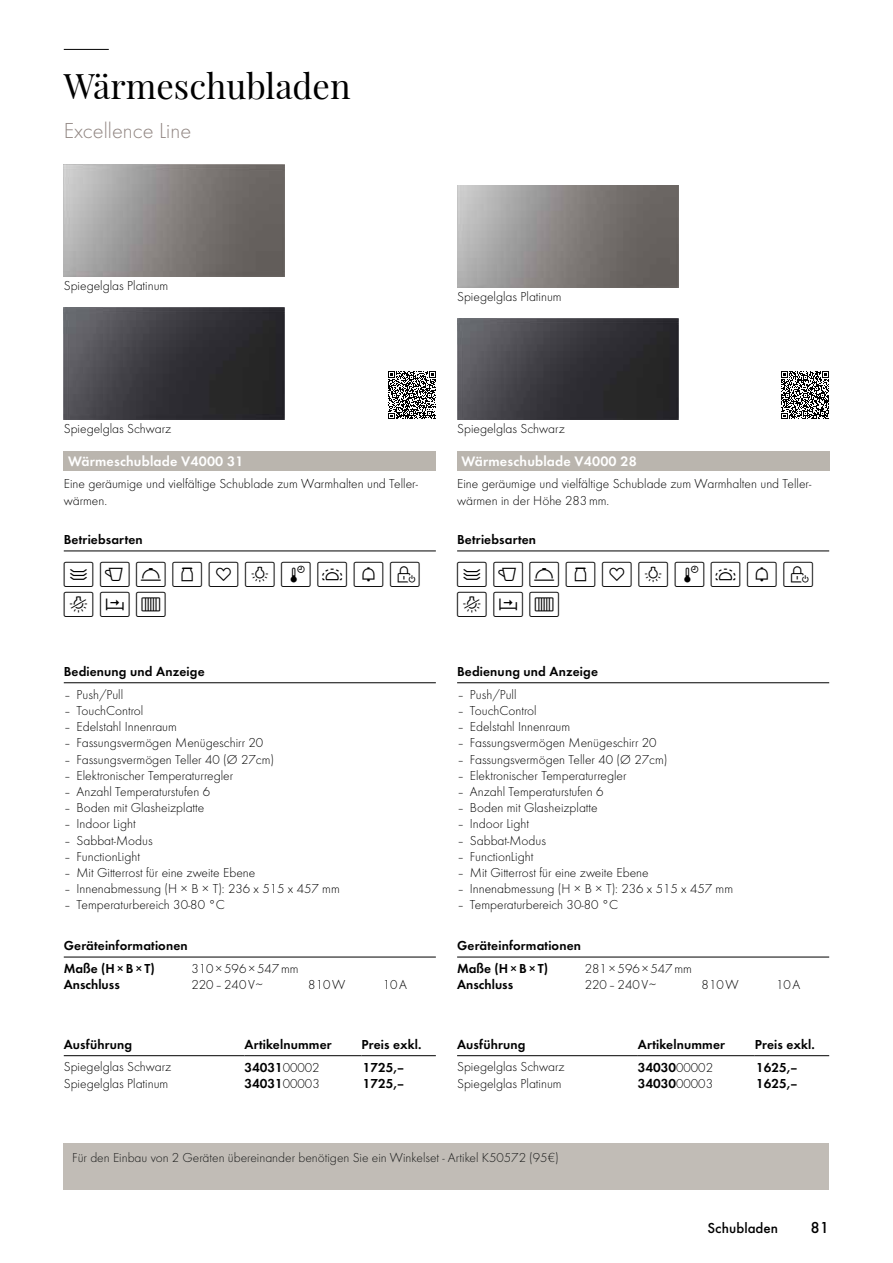
<style>
.page{position:relative;width:893px;height:1263px;background:#fff}
.page>*{position:absolute;margin:0;border:0;box-sizing:border-box;transform-origin:0 0}
.t1{font:34.5px "Playfair Display";color:#000}
.t2{font:31.5px/30px "VZUG Schubladen 2021";letter-spacing:.01em;color:#000}
.t3{font:300 22.5px "ZUG Futura";color:#918682}
.t4{font:500 16.5px "ZUG Futura";color:#000}
.t5{font:500 15px "ZUG Futura";color:#000}
.t6{font:800 14.25px "ZUG Futura";letter-spacing:.01em;color:#fff}
.t7{font:300 13.5px/16.2px "ZUG Futura";color:#000}
.t8{font:800 13.5px/22.5px "ZUG Futura";letter-spacing:.01em;color:#000}
.s1{font-weight:300}
</style>
<div class="page">
<div style="left:64px;top:1143px;width:765px;height:47px;background:#c1bcb6"></div>
<img style="left:64px;top:307px;width:221px;height:112px">
<svg style="left:388px;top:371px;width:48px;height:48px"></svg>
<div style="left:64px;top:451px;width:372px;height:20px;background:#bab5ae"></div>
<hr style="left:64px;top:551px;width:372px;height:1px;background:#000">
<hr style="left:64px;top:682px;width:372px;height:1px;background:#000">
<hr style="left:64px;top:957px;width:372px;height:1px;background:#000">
<hr style="left:64px;top:1055px;width:180px;height:1px;background:#000">
<hr style="left:244px;top:1055px;width:117px;height:1px;background:#000">
<hr style="left:361px;top:1055px;width:75px;height:1px;background:#000">
<img style="left:457px;top:318px;width:221px;height:101px">
<svg style="left:781px;top:371px;width:48px;height:48px"></svg>
<div style="left:457px;top:451px;width:372px;height:20px;background:#bab5ae"></div>
<hr style="left:457px;top:551px;width:372px;height:1px;background:#000">
<hr style="left:457px;top:682px;width:372px;height:1px;background:#000">
<hr style="left:457px;top:957px;width:372px;height:1px;background:#000">
<hr style="left:457px;top:1055px;width:181px;height:1px;background:#000">
<hr style="left:638px;top:1055px;width:117px;height:1px;background:#000">
<hr style="left:755px;top:1055px;width:74px;height:1px;background:#000">
<img style="left:64px;top:164px;width:221px;height:112px">
<img style="left:457px;top:186px;width:221px;height:101px">
<hr style="left:64px;top:49px;width:45px;height:1px;background:#000">
<h1 class="t1" style="left:64px;top:59px;width:288px">Wärmeschubladen</h1>
<h3 class="t3" style="left:64px;top:117px;width:129px">Excellence Line</h3>
<p class="t7" style="left:64px;top:277px;width:106px">Spiegelglas Platinum</p>
<p class="t7" style="left:457px;top:288px;width:106px">Spiegelglas Platinum</p>
<p class="t7" style="left:64px;top:421px;width:109px">Spiegelglas Schwarz</p>
<p class="t7" style="left:457px;top:421px;width:109px">Spiegelglas Schwarz</p>
<p class="t6" style="left:68px;top:452px;width:177px">Wärmeschublade V4000 31</p>
<p class="t7" style="left:64px;top:476px;width:356px">Eine geräumige und vielfältige Schublade zum Warmhalten und Teller&shy;wärmen.</p>
<p class="t8" style="left:64px;top:528px;width:81px">Betriebsarten</p>
<h2 class="t2" style="left:64px;top:561px;width:364px">SNYMEBORTQ<br>PXF</h2>
<p class="t8" style="left:64px;top:660px;width:142px">Bedienung und Anzeige</p>
<p class="t7" style="left:64px;top:686px;width:61px">– Push/Pull</p>
<p class="t7" style="left:64px;top:702px;width:81px">– TouchControl</p>
<p class="t7" style="left:64px;top:719px;width:115px">– Edelstahl Innenraum</p>
<p class="t7" style="left:64px;top:735px;width:201px">– Fassungsvermögen Menügeschirr 20</p>
<p class="t7" style="left:64px;top:751px;width:212px">– Fassungsvermögen Teller 40 (Ø 27cm)</p>
<p class="t7" style="left:64px;top:767px;width:171px">– Elektronischer Temperaturregler</p>
<p class="t7" style="left:64px;top:783px;width:148px">– Anzahl Temperaturstufen 6</p>
<p class="t7" style="left:64px;top:800px;width:142px">– Boden mit Glasheizplatte</p>
<p class="t7" style="left:64px;top:816px;width:73px">– Indoor Light</p>
<p class="t7" style="left:64px;top:832px;width:90px">– Sabbat-Modus</p>
<p class="t7" style="left:64px;top:848px;width:78px">– FunctionLight</p>
<p class="t7" style="left:64px;top:864px;width:193px">– Mit Gitterrost für eine zweite Ebene</p>
<p class="t7" style="left:64px;top:881px;width:277px">– Innenabmessung (H × B × T): 236 x 515 x 457 mm</p>
<p class="t7" style="left:64px;top:897px;width:163px">– Temperaturbereich 30-80 °C</p>
<p class="t8" style="left:64px;top:934px;width:125px">Geräteinformationen<br>Maße (H×B×T)</p>
<p class="t7" style="left:191px;top:960px;width:109px">310×596×547mm</p>
<p class="t8" style="left:64px;top:973px;width:58px">Anschluss</p>
<p class="t7" style="left:191px;top:977px;width:74px">220–240V~</p>
<p class="t7" style="left:308px;top:977px;width:39px">810W</p>
<p class="t7" style="left:383px;top:977px;width:26px">10A</p>
<p class="t8" style="left:64px;top:1033px;width:70px">Ausführung</p>
<p class="t8" style="left:244px;top:1033px;width:89px">Artikelnummer</p>
<p class="t8" style="left:361px;top:1033px;width:62px">Preis exkl.</p>
<p class="t7" style="left:64px;top:1059px;width:109px">Spiegelglas Schwarz</p>
<p class="t8" style="left:244px;top:1056px;width:77px">34031<span class="s1">00002</span></p>
<p class="t8" style="left:363px;top:1056px;width:43px">1725,–</p>
<p class="t7" style="left:64px;top:1075px;width:106px">Spiegelglas Platinum</p>
<p class="t8" style="left:245px;top:1072px;width:77px">34031<span class="s1">00003</span></p>
<p class="t8" style="left:363px;top:1072px;width:43px">1725,–</p>
<p class="t6" style="left:461px;top:452px;width:177px">Wärmeschublade V4000 28</p>
<p class="t7" style="left:457px;top:476px;width:356px">Eine geräumige und vielfältige Schublade zum Warmhalten und Teller&shy;wärmen in der Höhe 283mm.</p>
<p class="t8" style="left:457px;top:528px;width:81px">Betriebsarten</p>
<h2 class="t2" style="left:457px;top:561px;width:364px">SNYMEBORTQ<br>PXF</h2>
<p class="t8" style="left:457px;top:660px;width:142px">Bedienung und Anzeige</p>
<p class="t7" style="left:457px;top:686px;width:61px">– Push/Pull</p>
<p class="t7" style="left:457px;top:702px;width:81px">– TouchControl</p>
<p class="t7" style="left:457px;top:719px;width:115px">– Edelstahl Innenraum</p>
<p class="t7" style="left:457px;top:735px;width:201px">– Fassungsvermögen Menügeschirr 20</p>
<p class="t7" style="left:457px;top:751px;width:212px">– Fassungsvermögen Teller 40 (Ø 27cm)</p>
<p class="t7" style="left:457px;top:767px;width:171px">– Elektronischer Temperaturregler</p>
<p class="t7" style="left:457px;top:783px;width:148px">– Anzahl Temperaturstufen 6</p>
<p class="t7" style="left:457px;top:800px;width:142px">– Boden mit Glasheizplatte</p>
<p class="t7" style="left:457px;top:816px;width:73px">– Indoor Light</p>
<p class="t7" style="left:457px;top:832px;width:90px">– Sabbat-Modus</p>
<p class="t7" style="left:457px;top:848px;width:78px">– FunctionLight</p>
<p class="t7" style="left:457px;top:864px;width:193px">– Mit Gitterrost für eine zweite Ebene</p>
<p class="t7" style="left:457px;top:881px;width:277px">– Innenabmessung (H × B × T): 236 x 515 x 457 mm</p>
<p class="t7" style="left:457px;top:897px;width:163px">– Temperaturbereich 30-80 °C</p>
<p class="t8" style="left:457px;top:934px;width:125px">Geräteinformationen<br>Maße (H×B×T)</p>
<p class="t7" style="left:585px;top:960px;width:109px">281×596×547mm</p>
<p class="t8" style="left:457px;top:973px;width:58px">Anschluss</p>
<p class="t7" style="left:585px;top:977px;width:74px">220–240V~</p>
<p class="t7" style="left:702px;top:977px;width:39px">810W</p>
<p class="t7" style="left:776px;top:977px;width:26px">10A</p>
<p class="t8" style="left:457px;top:1033px;width:70px">Ausführung</p>
<p class="t8" style="left:638px;top:1033px;width:89px">Artikelnummer</p>
<p class="t8" style="left:755px;top:1033px;width:62px">Preis exkl.</p>
<p class="t7" style="left:457px;top:1059px;width:109px">Spiegelglas Schwarz</p>
<p class="t8" style="left:638px;top:1056px;width:77px">34030<span class="s1">00002</span></p>
<p class="t8" style="left:756px;top:1056px;width:43px">1625,–</p>
<p class="t7" style="left:457px;top:1075px;width:106px">Spiegelglas Platinum</p>
<p class="t8" style="left:638px;top:1072px;width:77px">34030<span class="s1">00003</span></p>
<p class="t8" style="left:756px;top:1072px;width:43px">1625,–</p>
<p class="t7" style="left:72px;top:1149px;width:488px">Für den Einbau von 2 Geräten übereinander benötigen Sie ein Winkelset - Artikel K50572 (95€)</p>
<p class="t5" style="left:707px;top:1219px;width:72px">Schubladen</p>
<p class="t4" style="left:810px;top:1218px;width:20px">81</p>
</div>
